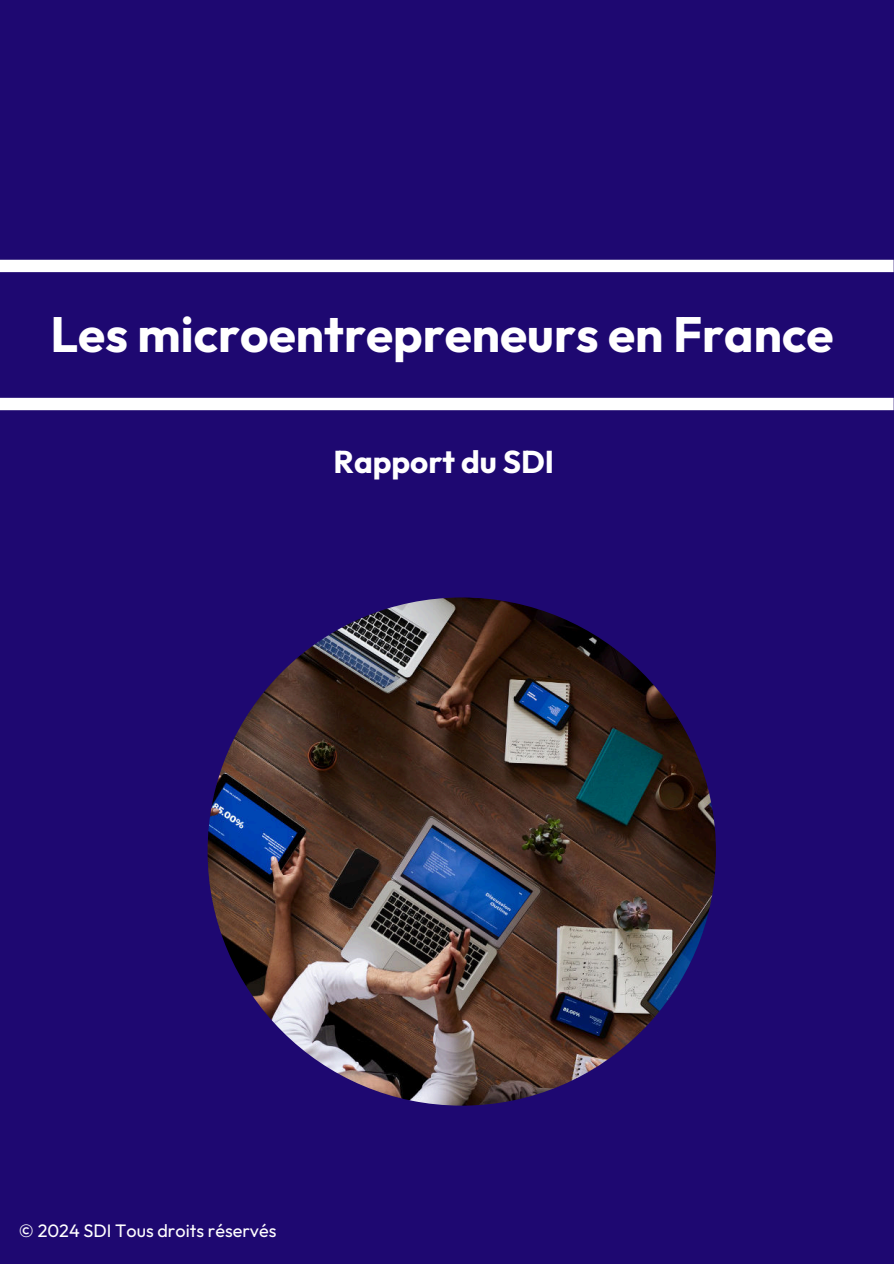
<style>
.page{position:relative;width:894px;height:1264px;background:#fff}
.page>*{position:absolute;margin:0;border:0;box-sizing:border-box;transform-origin:0 0}
.t1{font:700 49.5px "Outfit";color:#fff}
.t2{font:700 31.5px "Outfit";color:#fff}
.t3{font:18px "Outfit";color:#fff}
</style>
<div class="page">
<div style="left:0;top:0;width:893px;height:1263px;background:#1e0871"></div>
<div style="left:0;top:260px;width:893px;height:12px;background:#fff"></div>
<div style="left:0;top:398px;width:893px;height:12px;background:#fff"></div>
<img style="left:207px;top:597px;width:508px;height:508px;border-radius:50%">
<p class="t1" style="left:50px;top:302px;width:784px">Les microentrepreneurs en France</p>
<p class="t2" style="left:333px;top:441px;width:222px">Rapport du SDI</p>
<p class="t3" style="left:19px;top:1219px;width:259px">© 2024 SDI Tous droits réservés</p>
</div>
